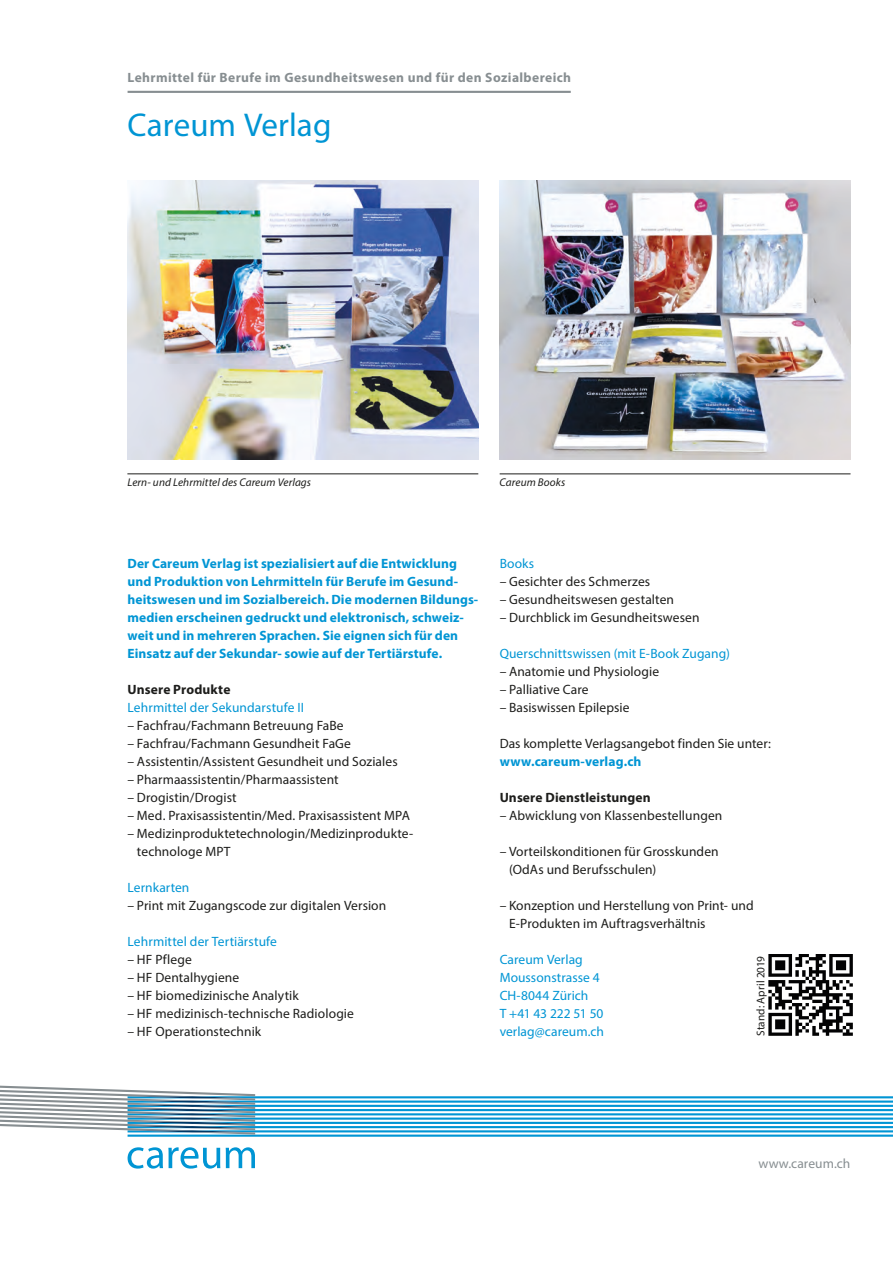
<style>
.page{position:relative;width:893px;height:1263px;background:#fff}
.page>*{position:absolute;margin:0;border:0;box-sizing:border-box;transform-origin:0 0}
.CAR_Titel_Factsheet{font:33px "Myriad Pro";letter-spacing:.005em;color:#0095d4}
.CAR_Fliesstext_9_12p{font:13.5px/18px "Myriad Pro";letter-spacing:.005em;color:#1d1d1b}
.CAR_Fliesstext_9_12p-2{font:700 13.5px/18px "Myriad Pro";letter-spacing:.005em;color:#0095d4}
.CAR_Fliesstext_9_12p-3{font:13.5px "Myriad Pro";letter-spacing:.005em;color:#0095d4}
.CAR_Rubrikentitel_9{font:700 13.5px "Myriad Pro";letter-spacing:.03em;color:#878e91}
.CAR_Fliesstext_9_12p-4{font:700 13.5px "Myriad Pro";letter-spacing:.01em;color:#1d1d1b}
.t1{font:13.5px "Myriad Pro";letter-spacing:.005em;color:#878e91}
.CAR_Bildunterschrift{font:italic 11.25px "Myriad Pro";letter-spacing:.01em;color:#1d1d1b}
.CAR_Quellenangaben_7{font:11.25px "Myriad Pro";letter-spacing:.01em;color:#1d1d1b}
</style>
<div class="page">
<hr style="left:500px;top:473px;width:350px;height:1px;background:#1d1d1b">
<hr style="left:127px;top:473px;width:351px;height:1px;background:#1d1d1b">
<hr style="left:128px;top:91px;width:443px;height:2px;background:#878e91">
<img style="left:128px;top:181px;width:350px;height:279px">
<img style="left:768px;top:955px;width:85px;height:81px">
<img style="left:500px;top:181px;width:350px;height:279px">
<svg style="left:0;top:1085px;width:893px;height:52px"></svg>
<svg style="left:128px;top:1147px;width:92px;height:21px"></svg>
<svg style="left:226px;top:1147px;width:29px;height:21px"></svg>
<p class="CAR_Rubrikentitel_9" style="left:128px;top:68px;width:445px">Lehrmittel für Berufe im Gesundheitswesen und für den Sozialbereich</p>
<p class="CAR_Titel_Factsheet" style="left:128px;top:104px;width:205px">Careum Verlag</p>
<p class="CAR_Bildunterschrift" style="left:127px;top:475px;width:185px">Lern- und Lehrmittel des Careum Verlags</p>
<p class="CAR_Bildunterschrift" style="left:500px;top:476px;width:67px">Careum Books</p>
<p class="CAR_Fliesstext_9_12p-2" style="left:128px;top:554px;width:352px">Der Careum Verlag ist spezialisiert auf die Entwicklung und Produktion von Lehrmitteln für Berufe im Gesund&shy;heitswesen und im Sozialbereich. Die modernen Bildungs&shy;medien erscheinen gedruckt und elektronisch, schweiz&shy;weit und in mehreren Sprachen. Sie eignen sich für den Einsatz auf der Sekundar- sowie auf der Tertiärstufe.</p>
<p class="CAR_Fliesstext_9_12p-4" style="left:128px;top:680px;width:104px">Unsere Produkte</p>
<p class="CAR_Fliesstext_9_12p-3" style="left:128px;top:699px;width:178px">Lehrmittel der Sekundarstufe II</p>
<p class="CAR_Fliesstext_9_12p" style="left:128px;top:716px;width:218px">– Fachfrau/Fachmann Betreuung FaBe</p>
<p class="CAR_Fliesstext_9_12p" style="left:128px;top:734px;width:225px">– Fachfrau/Fachmann Gesundheit FaGe</p>
<p class="CAR_Fliesstext_9_12p" style="left:128px;top:752px;width:272px">– Assistentin/Assistent Gesundheit und Soziales</p>
<p class="CAR_Fliesstext_9_12p" style="left:128px;top:770px;width:213px">– Pharmaassistentin/Pharmaassistent</p>
<p class="CAR_Fliesstext_9_12p" style="left:128px;top:788px;width:111px">– Drogistin/Drogist</p>
<p class="CAR_Fliesstext_9_12p" style="left:128px;top:806px;width:284px">– Med. Praxisassistentin/Med. Praxisassistent MPA</p>
<p class="CAR_Fliesstext_9_12p" style="left:137px;top:824px;width:278px;text-indent:-9px">– Medizinproduktetechnologin/Medizinprodukte&shy;technologe MPT</p>
<p class="CAR_Fliesstext_9_12p-3" style="left:128px;top:879px;width:63px">Lernkarten</p>
<p class="CAR_Fliesstext_9_12p" style="left:128px;top:896px;width:260px">– Print mit Zugangscode zur digitalen Version</p>
<p class="CAR_Fliesstext_9_12p-3" style="left:128px;top:933px;width:151px">Lehrmittel der Tertiärstufe</p>
<p class="CAR_Fliesstext_9_12p" style="left:128px;top:950px;width:66px">– HF Pflege</p>
<p class="CAR_Fliesstext_9_12p" style="left:128px;top:968px;width:113px">– HF Dentalhygiene</p>
<p class="CAR_Fliesstext_9_12p" style="left:128px;top:986px;width:173px">– HF biomedizinische Analytik</p>
<p class="CAR_Fliesstext_9_12p" style="left:128px;top:1004px;width:228px">– HF medizinisch-technische Radiologie</p>
<p class="CAR_Fliesstext_9_12p" style="left:128px;top:1022px;width:135px">– HF Operationstechnik</p>
<p class="CAR_Fliesstext_9_12p-3" style="left:500px;top:555px;width:36px">Books</p>
<p class="CAR_Fliesstext_9_12p" style="left:500px;top:572px;width:152px">– Gesichter des Schmerzes</p>
<p class="CAR_Fliesstext_9_12p" style="left:500px;top:590px;width:176px">– Gesundheitswesen gestalten</p>
<p class="CAR_Fliesstext_9_12p" style="left:500px;top:608px;width:201px">– Durchblick im Gesundheitswesen</p>
<p class="CAR_Fliesstext_9_12p-3" style="left:500px;top:645px;width:232px">Querschnittswissen (mit E-Book Zugang)</p>
<p class="CAR_Fliesstext_9_12p" style="left:500px;top:662px;width:161px">– Anatomie und Physiologie</p>
<p class="CAR_Fliesstext_9_12p" style="left:500px;top:680px;width:90px">– Palliative Care</p>
<p class="CAR_Fliesstext_9_12p" style="left:500px;top:698px;width:131px">– Basiswissen Epilepsie</p>
<p class="CAR_Fliesstext_9_12p" style="left:500px;top:734px;width:273px">Das komplette Verlagsangebot finden Sie unter:</p>
<p class="CAR_Fliesstext_9_12p-2" style="left:500px;top:752px;width:143px">www.careum-verlag.ch</p>
<p class="CAR_Fliesstext_9_12p-4" style="left:500px;top:788px;width:153px">Unsere Dienstleistungen</p>
<p class="CAR_Fliesstext_9_12p" style="left:500px;top:806px;width:224px">– Abwicklung von Klassenbestellungen</p>
<p class="CAR_Fliesstext_9_12p" style="left:500px;top:842px;width:221px">– Vorteilskonditionen für Grosskunden</p>
<p class="CAR_Fliesstext_9_12p" style="left:509px;top:860px;width:149px">(OdAs und Berufsschulen)</p>
<p class="CAR_Fliesstext_9_12p" style="left:509px;top:896px;width:246px;text-indent:-9px">– Konzeption und Herstellung von Print- und<br>E-Produkten im Auftragsverhältnis</p>
<p class="CAR_Fliesstext_9_12p-3" style="left:500px;top:951px;width:85px">Careum Verlag</p>
<p class="CAR_Fliesstext_9_12p-3" style="left:500px;top:969px;width:102px">Moussonstrasse 4</p>
<p class="CAR_Fliesstext_9_12p-3" style="left:500px;top:987px;width:90px">CH-8044 Zürich</p>
<p class="CAR_Fliesstext_9_12p-3" style="left:500px;top:1005px;width:105px">T +41 43 222 51 50</p>
<p class="CAR_Fliesstext_9_12p-3" style="left:500px;top:1023px;width:106px">verlag@careum.ch</p>
<p class="CAR_Quellenangaben_7" style="left:754px;top:1036px;width:81px;rotate:-90deg">Stand: April 2019</p>
<p class="t1" style="left:759px;top:1155px;width:93px">www.careum.ch</p>
</div>
